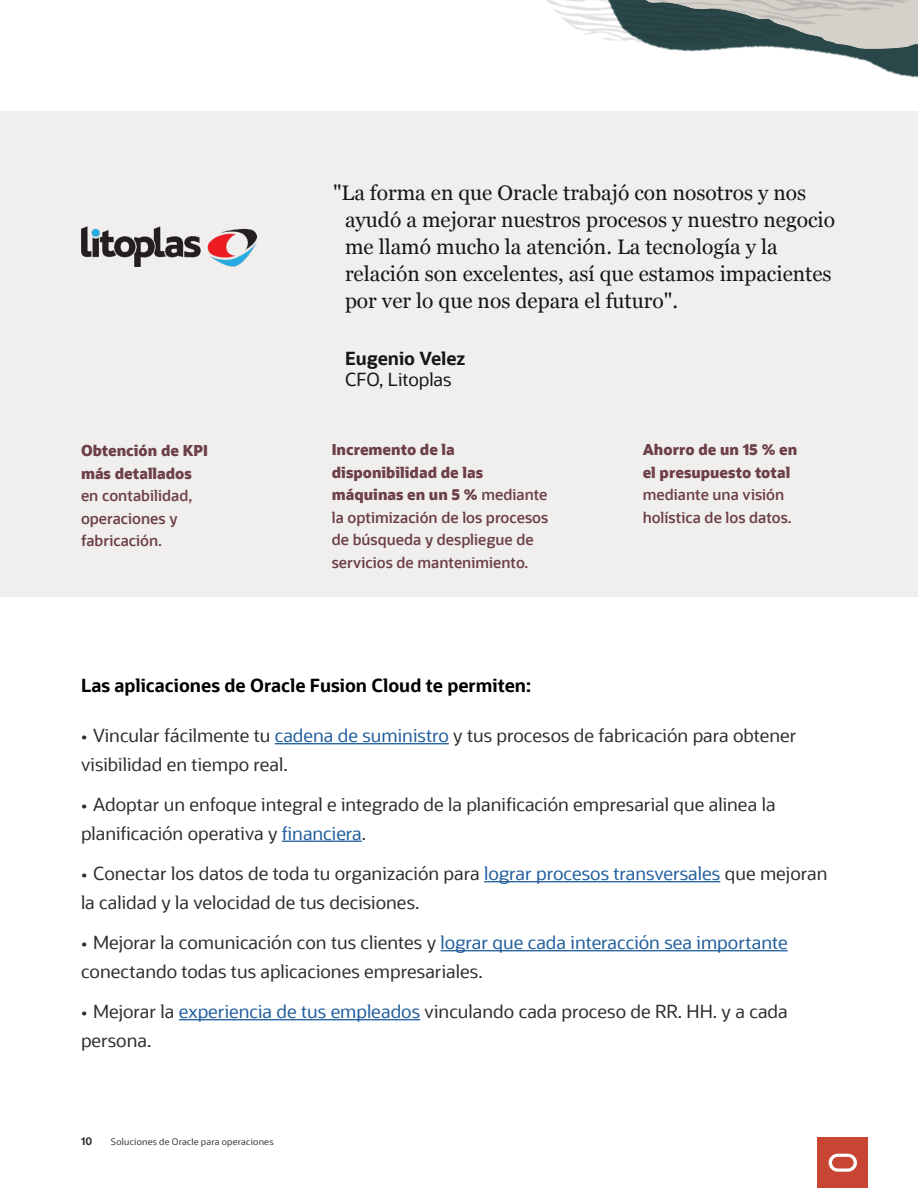
<style>
.page{position:relative;width:918px;height:1188px;background:#fff}
.page>*{position:absolute;margin:0;border:0;box-sizing:border-box;transform-origin:0 0}
.Component_Body_Quote{font:21px/27px "Georgia";color:#171615}
.t1{font:18px/28.5px "Oracle Sans";color:#312d2a}
.A___Bullets_Header{font:700 18px "Oracle Sans";color:#000}
.Component_Quote_Name{font:700 18px "Oracle Sans";color:#171615}
.Component_Quote_Titl{font:18px "Oracle Sans";color:#171615}
.Component_Body_Bold{font:600 15px/22.5px "Oracle Sans";color:#6c3f49}
.t2{font:700 10.5px "Oracle Sans";color:#333}
.t3{font:9px "Oracle Sans";letter-spacing:.025em;color:#333}
.s1{font-weight:800}
.s2{color:#215e9e}
</style>
<div class="page">
<img style="left:547px;top:0;width:371px;height:78px">
<div style="left:0;top:111px;width:918px;height:486px;background:#f1efed"></div>
<hr style="left:275px;top:743px;width:174px;height:1px;background:#215e9e">
<hr style="left:282px;top:841px;width:80px;height:1px;background:#215e9e">
<hr style="left:484px;top:881px;width:236px;height:1px;background:#215e9e">
<hr style="left:441px;top:950px;width:347px;height:1px;background:#215e9e">
<hr style="left:179px;top:1019px;width:241px;height:1px;background:#215e9e">
<img style="left:81px;top:227px;width:175px;height:39px">
<div style="left:818px;top:1137px;width:50px;height:51px;background:#c84534"></div>
<svg style="left:829px;top:1154px;width:28px;height:18px"></svg>
<p class="Component_Body_Quote" style="left:345px;top:179px;width:492px;text-indent:-12px">"La forma en que Oracle trabajó con nosotros y nos ayudó a mejorar nuestros procesos y nuestro negocio me llamó mucho la atención. La tecnología y la relación son excelentes, así que estamos impacientes por ver lo que nos depara el futuro".</p>
<p class="Component_Quote_Name" style="left:345px;top:347px;width:122px">Eugenio Velez</p>
<p class="Component_Quote_Titl" style="left:345px;top:368px;width:108px">CFO, Litoplas</p>
<p class="Component_Body_Bold" style="left:81px;top:440px;width:128px"><span class="s1">Obtención de KPI más detallados </span>en contabilidad, operaciones y fabricación.</p>
<p class="Component_Body_Bold" style="left:643px;top:439px;width:156px"><span class="s1">Ahorro de un 15 % en el presupuesto total </span>mediante una visión holística de los datos.</p>
<p class="Component_Body_Bold" style="left:332px;top:439px;width:218px"><span class="s1">Incremento de la disponibilidad de las máquinas en un 5 %</span> mediante la optimización de los procesos de búsqueda y despliegue de servicios de mantenimiento.</p>
<p class="A___Bullets_Header" style="left:81px;top:674px;width:452px">Las aplicaciones de Oracle Fusion Cloud te permiten:</p>
<p class="t1" style="left:81px;top:722px;width:717px">• Vincular fácilmente tu <span class="s2">cadena de suministro</span> y tus procesos de fabricación para obtener visibilidad en tiempo real.</p>
<p class="t1" style="left:81px;top:791px;width:696px">• Adoptar un enfoque integral e integrado de la planificación empresarial que alinea la planificación operativa y <span class="s2">financiera</span>.</p>
<p class="t1" style="left:81px;top:860px;width:748px">• Conectar los datos de toda tu organización para <span class="s2">lograr procesos transversales</span> que mejoran la calidad y la velocidad de tus decisiones.</p>
<p class="t1" style="left:81px;top:929px;width:708px">• Mejorar la comunicación con tus clientes y <span class="s2">lograr que cada interacción sea importante </span>conectando todas tus aplicaciones empresariales.</p>
<p class="t1" style="left:81px;top:998px;width:708px">• Mejorar la <span class="s2">experiencia de tus empleados</span> vinculando cada proceso de RR. HH. y a cada persona.</p>
<p class="t2" style="left:81px;top:1135px;width:13px">10</p>
<p class="t3" style="left:111px;top:1137px;width:164px">Soluciones de Oracle para operaciones</p>
</div>
